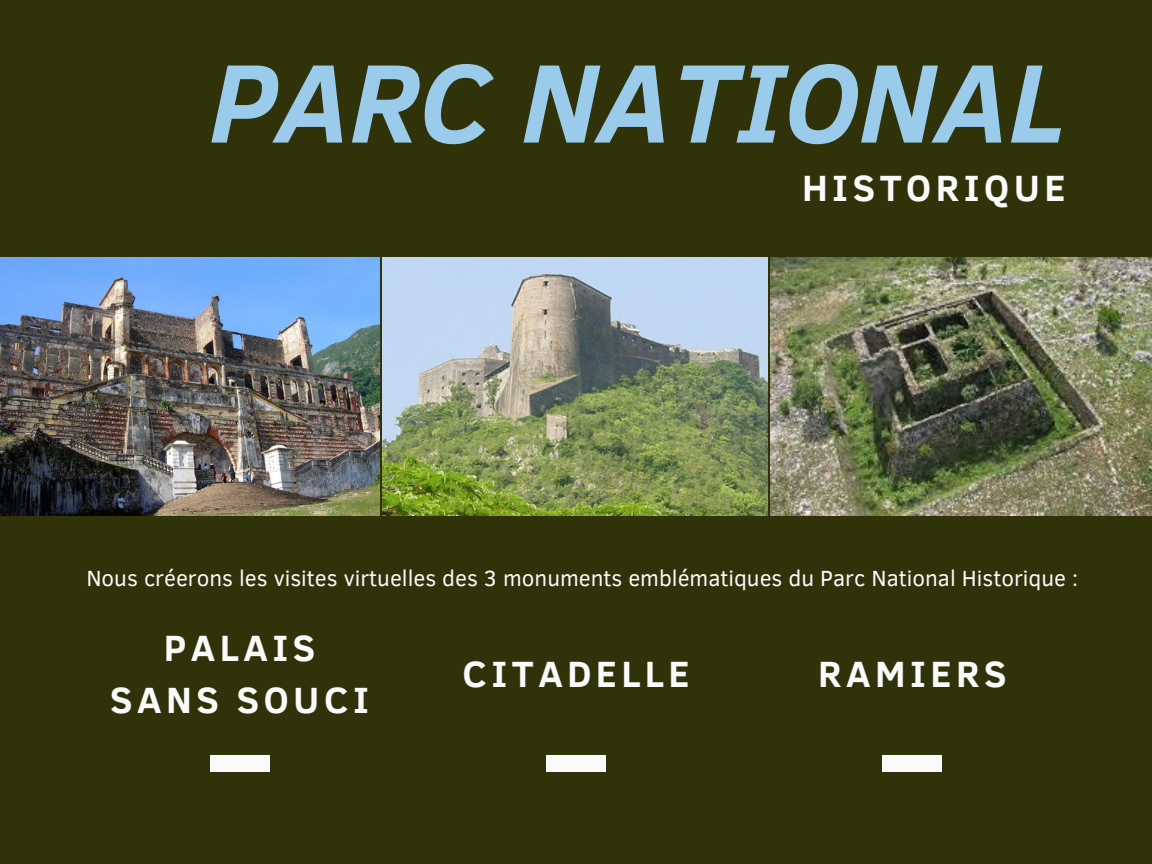
<style>
.page{position:relative;width:1152px;height:864px;background:#303309}
.page>*{position:absolute;margin:0;border:0;box-sizing:border-box;transform-origin:0 0}
.t1{font:italic 700 114px "Clear Sans";color:#9bcbea}
.t2{font:700 37.5px/51.8px "Clear Sans";letter-spacing:.12em;color:#fafafa;text-align:center}
.t3{font:22.5px "Clear Sans";color:#fafafa}
</style>
<div class="page">
<img style="left:0;top:257px;width:379px;height:258px">
<img style="left:771px;top:257px;width:381px;height:258px">
<img style="left:383px;top:257px;width:384px;height:258px">
<div style="left:210px;top:755px;width:59px;height:16px;background:#fafafa"></div>
<div style="left:546px;top:755px;width:60px;height:16px;background:#fafafa"></div>
<div style="left:883px;top:755px;width:59px;height:16px;background:#fafafa"></div>
<p class="t1" style="left:209px;top:20px;width:858px">PARC NATIONAL</p>
<p class="t2" style="left:802px;top:160px;width:265px">HISTORIQUE</p>
<p class="t3" style="left:86px;top:561px;width:993px">Nous créerons les visites virtuelles des 3 monuments emblématiques du Parc National Historique :</p>
<p class="t2" style="left:110px;top:620px;width:260px">PALAIS<br>SANS SOUCI</p>
<p class="t2" style="left:462px;top:646px;width:229px">CITADELLE</p>
<p class="t2" style="left:818px;top:646px;width:190px">RAMIERS</p>
</div>
